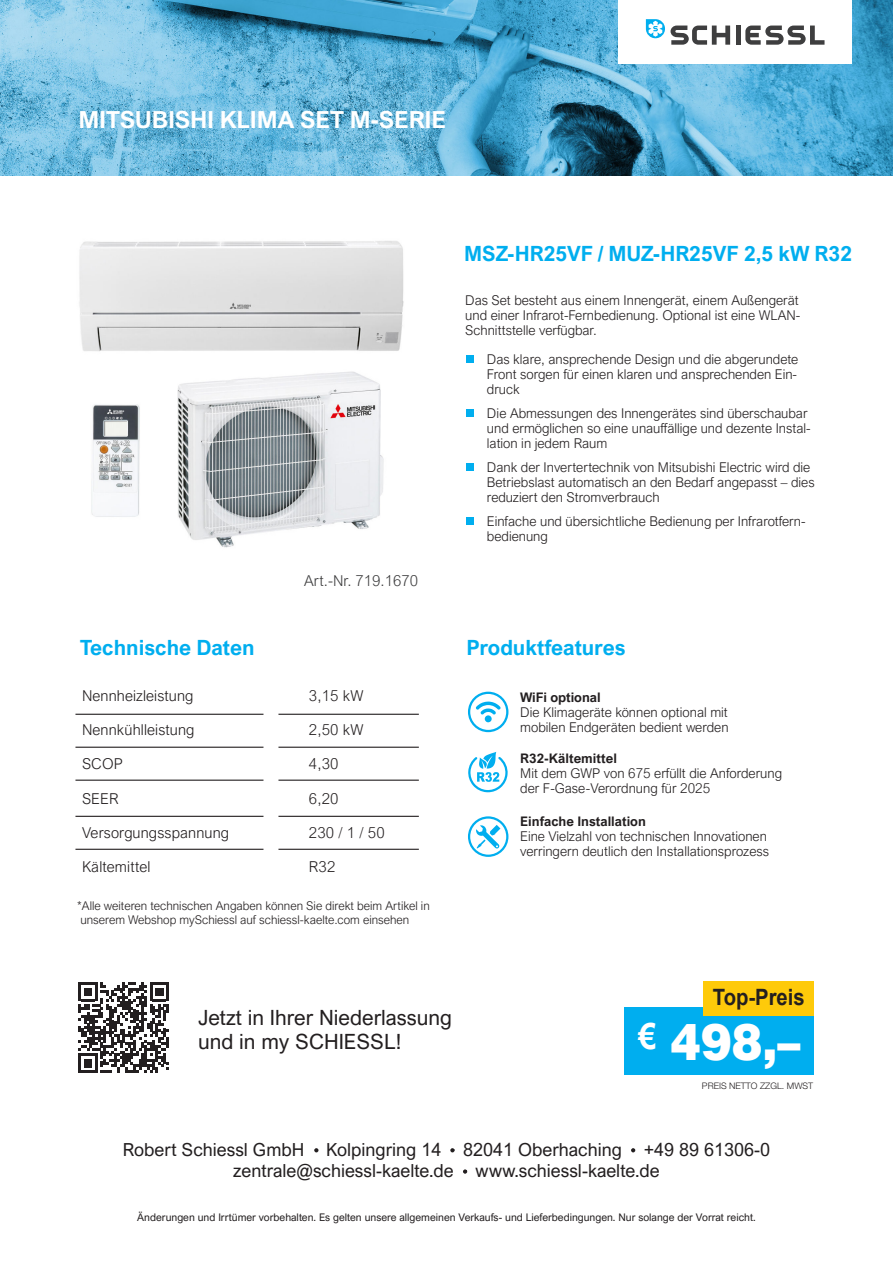
<style>
.page{position:relative;width:893px;height:1263px;background:#fff}
.page>*{position:absolute;margin:0;border:0;box-sizing:border-box;transform-origin:0 0}
.t1{font:900 51px "Helvetica LT Std";color:#fff;scale:.9 1}
.t2{font:700 36px "Arial";color:#fff;scale:.9 1}
.t3{font:700 23.55px "Arial Nova";letter-spacing:-.01em;color:#fff}
.t4{font:700 22.5px "Arial";color:#231f20;scale:.9 1}
.t5{font:700 21px "Arial Nova";color:#00aeef}
.t6{font:21px/24px "Arial Nova";color:#231f20}
.t7{font:18px "Arial Nova";color:#231f20}
.t8{font:300 15px "Arial Nova";letter-spacing:.01em;color:#231f20}
.t9{font:300 15px "Arial Nova";color:#3e3e3f}
.t10{font:300 13.5px/15px "Arial Nova";color:#231f20}
.t11{font:700 13.2px "Arial Nova";color:#231f20}
.t12{font:300 12px/14.4px "Arial Nova";color:#231f20}
.t13{font:10.5px "Arial Nova";color:#231f20}
.t14{font:300 9px "Helvetica Neue LT Std";color:#231f20}
</style>
<div class="page">
<img style="left:0;top:0;width:893px;height:175px">
<svg style="left:79px;top:982px;width:90px;height:90px"></svg>
<hr style="left:75px;top:714px;width:344px;height:1px;background:#231f20">
<hr style="left:75px;top:747px;width:344px;height:1px;background:#231f20">
<hr style="left:75px;top:780px;width:344px;height:1px;background:#231f20">
<hr style="left:75px;top:816px;width:344px;height:1px;background:#231f20">
<hr style="left:75px;top:849px;width:344px;height:1px;background:#231f20">
<div style="left:263px;top:686px;width:15px;height:195px;background:#fff"></div>
<img style="left:79px;top:241px;width:325px;height:307px">
<div style="left:618px;top:0;width:234px;height:64px;background:#fff"></div>
<hr style="left:736px;top:26px;width:4px;height:19px;background:#3e3e3f">
<svg style="left:671px;top:26px;width:59px;height:19px"></svg>
<svg style="left:745px;top:26px;width:79px;height:19px"></svg>
<svg style="left:646px;top:19px;width:19px;height:19px"></svg>
<div style="left:466px;top:355px;width:8px;height:8px;background:#00aeef"></div>
<div style="left:466px;top:409px;width:8px;height:8px;background:#00aeef"></div>
<div style="left:466px;top:463px;width:8px;height:8px;background:#00aeef"></div>
<div style="left:466px;top:517px;width:8px;height:8px;background:#00aeef"></div>
<div style="left:624px;top:1008px;width:189px;height:67px;background:#00aeef"></div>
<div style="left:703px;top:981px;width:111px;height:34px;background:#feca0a"></div>
<svg style="left:314px;top:1148px;width:4px;height:4px"></svg>
<svg style="left:450px;top:1148px;width:5px;height:4px"></svg>
<svg style="left:631px;top:1148px;width:4px;height:4px"></svg>
<svg style="left:463px;top:1169px;width:4px;height:5px"></svg>
<svg style="left:468px;top:692px;width:40px;height:40px"></svg>
<div style="left:485px;top:715px;width:7px;height:7px;background:#00aeef;border-radius:50%"></div>
<svg style="left:468px;top:752px;width:40px;height:40px"></svg>
<svg style="left:468px;top:816px;width:40px;height:41px"></svg>
<p class="t3" style="left:78px;top:106px;width:369px">MITSUBISHI KLIMA SET M-SERIE</p>
<p class="t5" style="left:80px;top:636px;width:176px">Technische Daten</p>
<p class="t9" style="left:304px;top:572px;width:115px">Art.-Nr. 719.1670</p>
<p class="t8" style="left:82px;top:688px;width:113px">Nennheizleistung</p>
<p class="t8" style="left:309px;top:688px;width:56px">3,15 kW</p>
<p class="t8" style="left:82px;top:722px;width:114px">Nennkühlleistung</p>
<p class="t8" style="left:309px;top:722px;width:56px">2,50 kW</p>
<p class="t8" style="left:82px;top:756px;width:42px">SCOP</p>
<p class="t8" style="left:309px;top:756px;width:31px">4,30</p>
<p class="t8" style="left:82px;top:790px;width:38px">SEER</p>
<p class="t8" style="left:309px;top:790px;width:31px">6,20</p>
<p class="t8" style="left:82px;top:824px;width:149px">Versorgungsspannung</p>
<p class="t8" style="left:309px;top:824px;width:77px">230 / 1 / 50</p>
<p class="t8" style="left:82px;top:858px;width:70px">Kältemittel</p>
<p class="t8" style="left:309px;top:858px;width:28px">R32</p>
<p class="t12" style="left:77px;top:899px;width:354px">*Alle weiteren technischen Angaben können Sie direkt beim Artikel in unserem Webshop mySchiessl auf schiessl-kaelte.com einsehen</p>
<p class="t5" style="left:464px;top:241px;width:389px">MSZ-HR25VF / MUZ-HR25VF 2,5 kW R32</p>
<p class="t10" style="left:465px;top:293px;width:337px;text-align:justify">Das Set besteht aus einem Innengerät, einem Außengerät und einer Infrarot-Fernbedienung. Optional ist eine WLAN-Schnittstelle verfügbar.</p>
<p class="t10" style="left:487px;top:352px;width:313px;text-align:justify;text-indent:-27px">• Das klare, ansprechende Design und die abgerundete Front sorgen für einen klaren und ansprechenden Ein&shy;druck</p>
<p class="t10" style="left:487px;top:406px;width:325px;text-indent:-27px">• Die Abmessungen des Innengerätes sind überschaubar und ermöglichen so eine unauffällige und dezente Instal&shy;lation in jedem Raum</p>
<p class="t10" style="left:487px;top:460px;width:329px;text-indent:-27px">• Dank der Invertertechnik von Mitsubishi Electric wird die<br>Betriebslast automatisch an den Bedarf angepasst – dies reduziert den Stromverbrauch</p>
<p class="t10" style="left:487px;top:514px;width:320px;text-indent:-27px">• Einfache und übersichtliche Bedienung per Infrarotfern&shy;bedienung</p>
<p class="t5" style="left:466px;top:635px;width:161px">Produktfeatures</p>
<p class="t11" style="left:520px;top:689px;width:82px">WiFi optional</p>
<p class="t10" style="left:520px;top:704px;width:210px">Die Klimageräte können optional mit mobilen Endgeräten bedient werden</p>
<p class="t11" style="left:520px;top:750px;width:98px">R32-Kältemittel</p>
<p class="t10" style="left:520px;top:766px;width:263px">Mit dem GWP von 675 erfüllt die Anforderung der F-Gase-Verordnung für 2025</p>
<p class="t11" style="left:520px;top:813px;width:127px">Einfache Installation</p>
<p class="t10" style="left:520px;top:828px;width:250px">Eine Vielzahl von technischen Innovationen verringern deutlich den Installationsprozess</p>
<p class="t6" style="left:198px;top:1005px;width:255px">Jetzt in Ihrer Niederlassung und in my SCHIESSL!</p>
<p class="t4" style="left:713px;top:981px;width:104px">Top-Preis</p>
<p class="t2" style="left:638px;top:1011px;width:22px">€</p>
<p class="t1" style="left:670px;top:1008px;width:146px">498,–</p>
<p class="t14" style="left:702px;top:1080px;width:113px">PREIS NETTO ZZGL. MWST</p>
<p class="t7" style="left:123px;top:1139px;width:649px">Robert Schiessl GmbH . Kolpingring 14 . 82041 Oberhaching . +49 89 61306-0</p>
<p class="t7" style="left:233px;top:1160px;width:428px">zentrale@schiessl-kaelte.de . www.schiessl-kaelte.de</p>
<p class="t13" style="left:137px;top:1211px;width:620px">Änderungen und Irrtümer vorbehalten. Es gelten unsere allgemeinen Verkaufs- und Lieferbedingungen. Nur solange der Vorrat reicht.</p>
</div>
